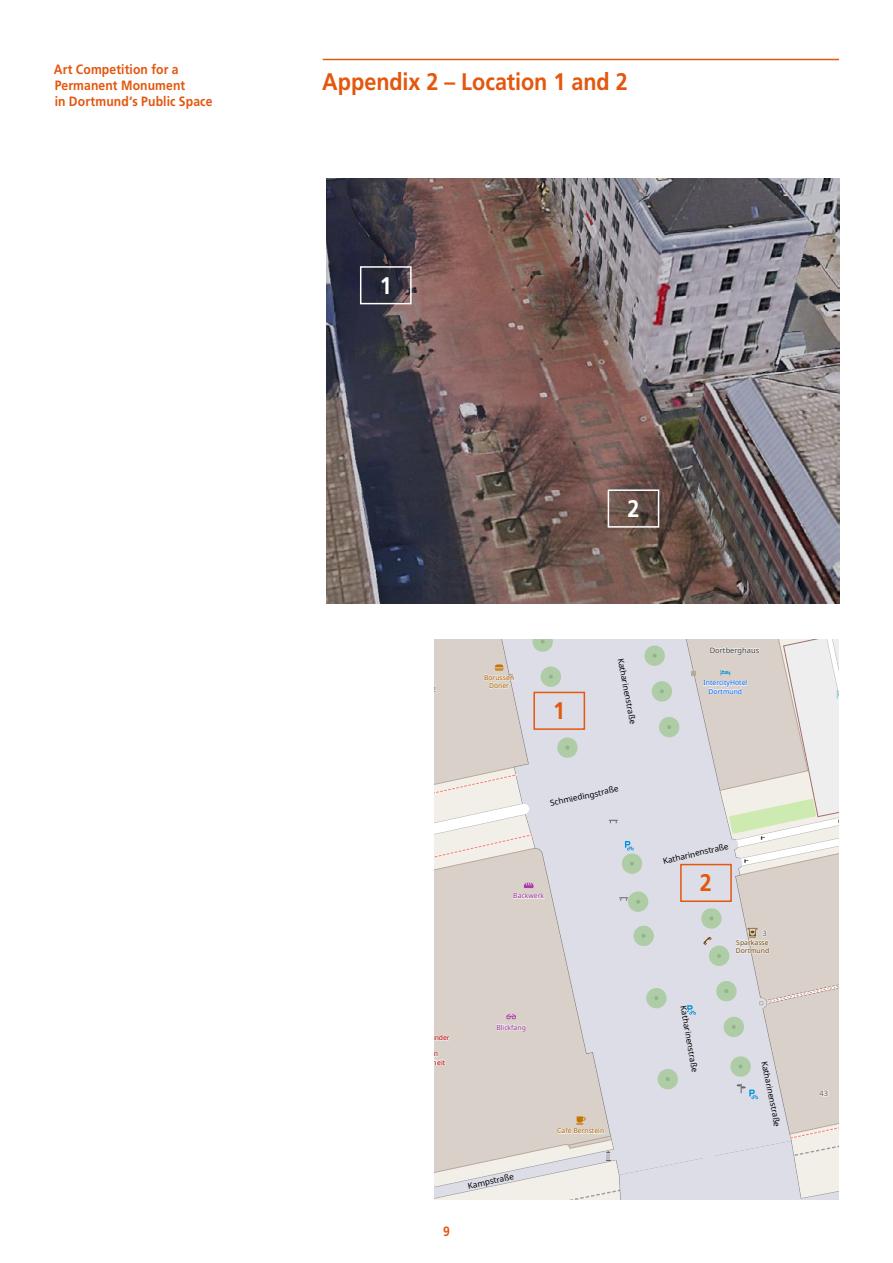
<style>
.page{position:relative;width:893px;height:1263px;background:#fff}
.page>*{position:absolute;margin:0;border:0;box-sizing:border-box;transform-origin:0 0}
.t1{font:700 24px "Frutiger LT Pro";color:#e3570e;scale:.9 1}
.t2{font:700 24px "Frutiger LT Pro";color:#fff;scale:.9 1}
.t3{font:700 13.5px/16.2px "Frutiger LT Pro";letter-spacing:.01em;color:#e3570e;scale:.9 1}
.t4{font:8.25px "Noto Sans";color:#000}
.t5{font:7.5px "Noto Sans";color:#444}
.t6{font:7.5px "Noto Sans";color:#666}
.t7{font:6.9px/8.1px "Noto Sans";color:#ae6500;text-align:center}
.t8{font:6.9px/8.1px "Noto Sans";color:#06f;text-align:center}
.t9{font:6.9px "Noto Sans";color:#939}
.t10{font:6.9px/8.1px "Noto Sans";color:#734a08}
</style>
<div class="page">
<hr style="left:323px;top:59px;width:516px;height:1px;background:#e3570e">
<img style="left:326px;top:179px;width:513px;height:424px">
<div style="left:360px;top:266px;width:52px;height:38px;border:2px solid #fff"></div>
<div style="left:608px;top:489px;width:51px;height:39px;border:2px solid #fff"></div>
<svg style="left:435px;top:639px;width:404px;height:561px"></svg>
<h2 class="t3" style="left:54px;top:61px;width:178px">Art Competition for a<br>Permanent Monument<br>in Dortmund‘s Public Space</h2>
<h1 class="t1" style="left:322px;top:68px;width:341px">Appendix 2 – Location 1 and 2</h1>
<h1 class="t2" style="left:380px;top:271px;width:15px">1</h1>
<h1 class="t2" style="left:627px;top:495px;width:15px">2</h1>
<p class="t6" style="left:427px;top:684px;width:10px">12</p>
<p class="t7" style="left:484px;top:673px;width:32px">Borussen<br>Döner</p>
<h1 class="t1" style="left:553px;top:697px;width:15px">1</h1>
<p class="t4" style="left:626px;top:657px;width:69px;rotate:79deg">Katharinenstraße</p>
<p class="t4" style="left:549px;top:798px;width:71px;rotate:-13deg">Schmiedingstraße</p>
<p class="t9" style="left:513px;top:891px;width:32px">Backwerk</p>
<p class="t9" style="left:496px;top:1022px;width:31px">Blickfang</p>
<h2 class="t3" style="left:443px;top:1223px;width:9px">9</h2>
<p class="t4" style="left:467px;top:1180px;width:48px;rotate:-12deg">Kampstraße</p>
<p class="t7" style="left:557px;top:1127px;width:49px">Café Bernstein</p>
<p class="t5" style="left:710px;top:645px;width:51px">Dortberghaus</p>
<p class="t8" style="left:703px;top:679px;width:45px">IntercityHotel<br>Dortmund</p>
<p class="t4" style="left:662px;top:855px;width:69px;rotate:-13deg">Katharinenstraße</p>
<h1 class="t1" style="left:700px;top:869px;width:15px">2</h1>
<p class="t4" style="left:689px;top:1005px;width:69px;rotate:80deg">Katharinenstraße</p>
<p class="t6" style="left:762px;top:928px;width:6px">3</p>
<p class="t10" style="left:736px;top:938px;width:35px">Sparkasse<br>Dortmund</p>
<p class="t4" style="left:770px;top:1060px;width:64px;rotate:78deg">Katharinenstraß</p>
<p class="t6" style="left:820px;top:1088px;width:10px">43</p>
</div>
